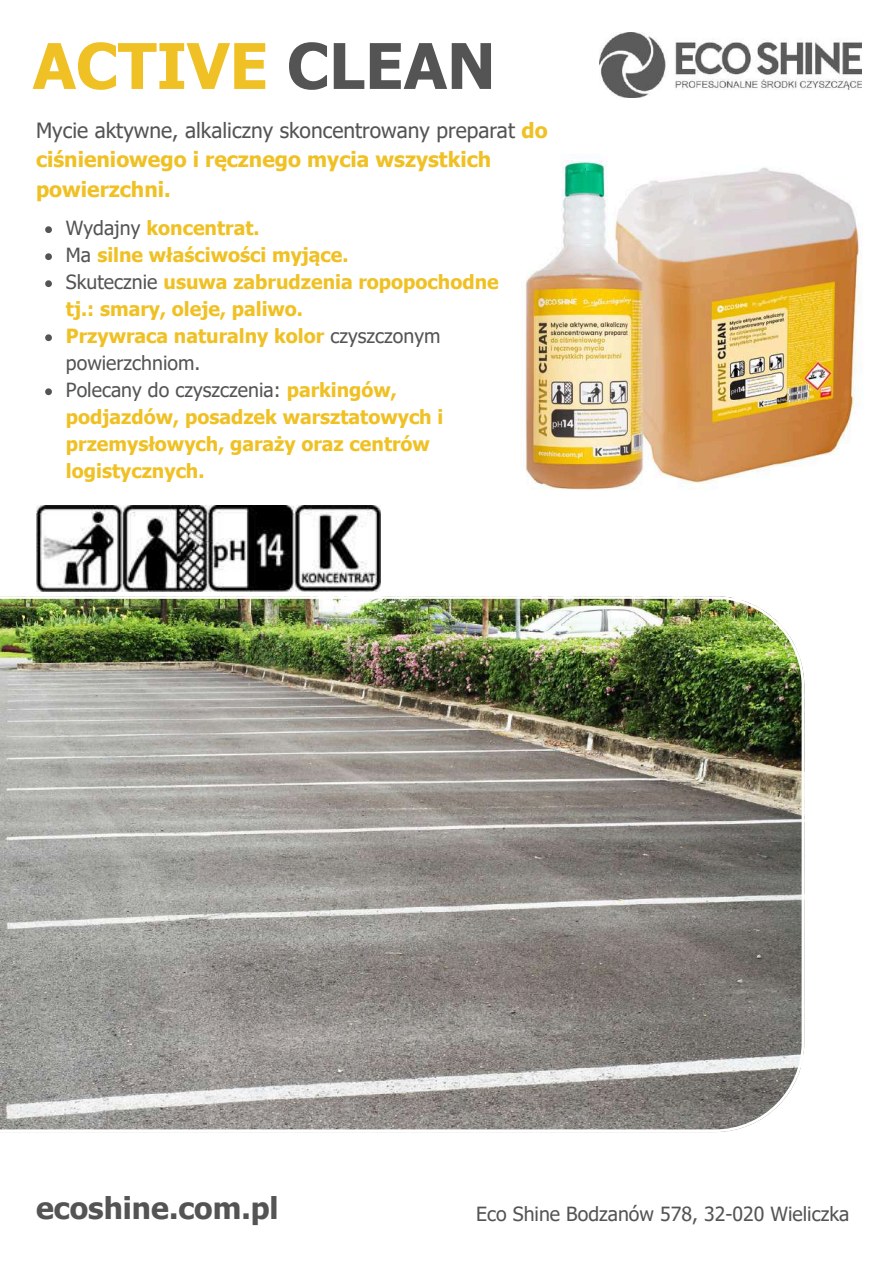
<style>
.page{position:relative;width:894px;height:1264px;background:#fff}
.page>*{position:absolute;margin:0;border:0;box-sizing:border-box;transform-origin:0 0}
.t1{font:700 63px "Tahoma";color:#f0c124}
.t2{font:700 30px "Tahoma";color:#545454}
.t3{font:700 21px/29.2px "Tahoma";color:#f0c124}
.t4{font:700 19.5px/27px "Tahoma";color:#f0c124}
.t5{font:19.5px "Tahoma";color:#545454}
.s1{color:#545454}
.s2{font-weight:400;color:#545454}
</style>
<div class="page">
<img style="left:0;top:596px;width:804px;height:536px">
<img style="left:599px;top:32px;width:262px;height:65px">
<img style="left:525px;top:156px;width:338px;height:334px">
<img style="left:36px;top:505px;width:344px;height:87px">
<svg style="left:45px;top:226px;width:7px;height:7px"></svg>
<svg style="left:45px;top:253px;width:7px;height:7px"></svg>
<svg style="left:45px;top:280px;width:7px;height:7px"></svg>
<svg style="left:45px;top:334px;width:7px;height:7px"></svg>
<svg style="left:45px;top:388px;width:7px;height:7px"></svg>
<h1 class="t1" style="left:33px;top:26px;width:464px">ACTIVE <span class="s1">CLEAN</span></h1>
<p class="t3" style="left:36px;top:115px;width:513px"><span class="s2">Mycie aktywne, alkaliczny skoncentrowany preparat</span> do ciśnieniowego i ręcznego mycia wszystkich powierzchni.</p>
<p class="t4" style="left:66px;top:214px;width:434px"><span class="s2">Wydajny</span> koncentrat.<br><span class="s2">Ma</span> silne właściwości myjące.<br><span class="s2">Skutecznie</span> usuwa zabrudzenia ropopochodne tj.: smary, oleje, paliwo.<br>Przywraca naturalny kolor <span class="s2">czyszczonym powierzchniom.<br>Polecany do czyszczenia:</span> parkingów, podjazdów, posadzek warsztatowych i przemysłowych, garaży oraz centrów logistycznych.</p>
<h2 class="t2" style="left:36px;top:1189px;width:244px">ecoshine.com.pl</h2>
<p class="t5" style="left:476px;top:1200px;width:374px">Eco Shine Bodzanów 578, 32-020 Wieliczka</p>
</div>
